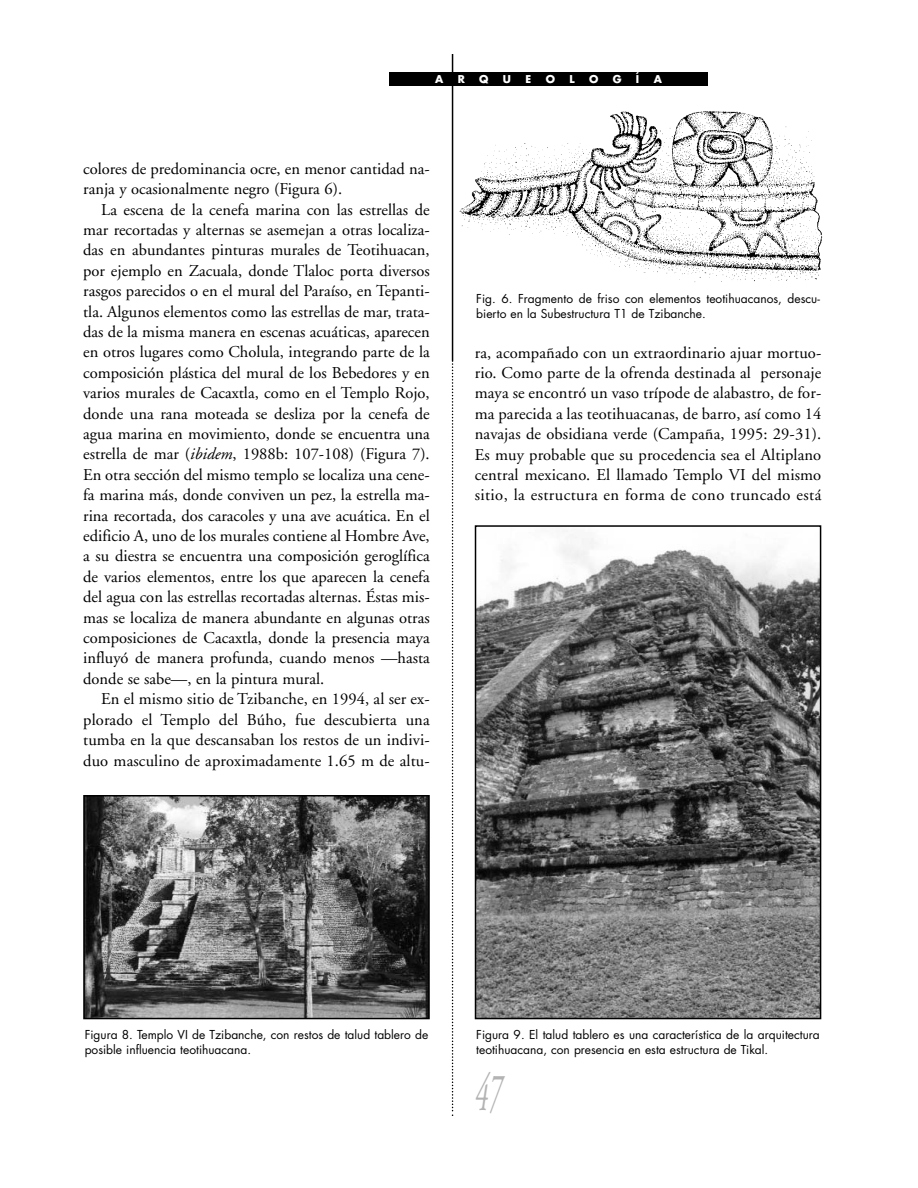
<style>
.page{position:relative;width:918px;height:1188px;background:#fff}
.page>*{position:absolute;margin:0;border:0;box-sizing:border-box;transform-origin:0 0}
.t1{font:italic 54px "Adobe Garamond";color:#b3b3b3;scale:.5 1}
.t2{font:16.5px/20.4px "Adobe Garamond";color:#000;text-align:justify}
.t3{font:12px/15px "Futura";color:#000}
.t4{font:700 10.5px "Futura";color:#fff}
.s1{font-style:italic}
</style>
<div class="page">
<hr style="left:452px;top:54px;width:1px;height:306px;background:#000">
<svg style="left:452px;top:360px;width:1px;height:756px"></svg>
<div style="left:389px;top:72px;width:319px;height:14px;background:#000"></div>
<img style="left:459px;top:111px;width:364px;height:171px">
<img style="left:86px;top:798px;width:341px;height:218px">
<div style="left:83px;top:795px;width:347px;height:224px;border:2px solid #000"></div>
<img style="left:478px;top:531px;width:340px;height:485px">
<div style="left:475px;top:525px;width:346px;height:494px;border:2px solid #000"></div>
<p class="t4" style="left:435px;top:74px;width:10px">A</p>
<p class="t4" style="left:458px;top:74px;width:9px">R</p>
<p class="t4" style="left:479px;top:74px;width:11px">Q</p>
<p class="t4" style="left:503px;top:74px;width:10px">U</p>
<p class="t4" style="left:526px;top:74px;width:7px">E</p>
<p class="t4" style="left:546px;top:74px;width:11px">O</p>
<p class="t4" style="left:569px;top:74px;width:7px">L</p>
<p class="t4" style="left:589px;top:74px;width:11px">O</p>
<p class="t4" style="left:613px;top:74px;width:10px">G</p>
<p class="t4" style="left:636px;top:74px;width:5px">Í</p>
<p class="t4" style="left:654px;top:74px;width:10px">A</p>
<p class="t2" style="left:83px;top:160px;width:348px">colores de predominancia ocre, en menor cantidad na&shy;ranja y ocasionalmente negro (Figura 6).</p>
<p class="t2" style="left:83px;top:201px;width:348px;text-indent:18px">La escena de la cenefa marina con las estrellas de mar recortadas y alternas se asemejan a otras localiza&shy;das en abundantes pinturas murales de Teotihuacan, por ejemplo en Zacuala, donde Tlaloc porta diversos rasgos parecidos o en el mural del Paraíso, en Tepanti&shy;tla. Algunos elementos como las estrellas de mar, trata&shy;das de la misma manera en escenas acuáticas, aparecen en otros lugares como Cholula, integrando parte de la composición plástica del mural de los Bebedores y en varios murales de Cacaxtla, como en el Templo Rojo, donde una rana moteada se desliza por la cenefa de agua marina en movimiento, donde se encuentra una estrella de mar (<span class="s1">ibidem</span>, 1988b: 107-108) (Figura 7).<br>En otra sección del mismo templo se localiza una cene&shy;fa marina más, donde conviven un pez, la estrella ma&shy;rina recortada, dos caracoles y una ave acuática. En el edificio A, uno de los murales contiene al Hombre Ave, a su diestra se encuentra una composición geroglífica de varios elementos, entre los que aparecen la cenefa del agua con las estrellas recortadas alternas. Éstas mis&shy;mas se localiza de manera abundante en algunas otras composiciones de Cacaxtla, donde la presencia maya influyó de manera profunda, cuando menos —hasta donde se sabe—, en la pintura mural.</p>
<p class="t2" style="left:83px;top:690px;width:348px;text-indent:18px">En el mismo sitio de Tzibanche, en 1994, al ser ex&shy;plorado el Templo del Búho, fue descubierta una tumba en la que descansaban los restos de un indivi&shy;duo masculino de aproximadamente 1.65 m de altu-</p>
<p class="t3" style="left:476px;top:292px;width:345px">Fig. 6. Fragmento de friso con elementos teotihuacanos, descu&shy;bierto en la Subestructura T1 de Tzibanche.</p>
<p class="t2" style="left:475px;top:344px;width:348px">ra, acompañado con un extraordinario ajuar mortuo&shy;rio. Como parte de la ofrenda destinada al personaje maya se encontró un vaso trípode de alabastro, de for&shy;ma parecida a las teotihuacanas, de barro, así como 14 navajas de obsidiana verde (Campaña, 1995: 29-31).<br>Es muy probable que su procedencia sea el Altiplano central mexicano. El llamado Templo VI del mismo sitio, la estructura en forma de cono truncado está</p>
<p class="t3" style="left:85px;top:1028px;width:345px">Figura 8. Templo VI de Tzibanche, con restos de talud tablero de posible influencia teotihuacana.</p>
<p class="t3" style="left:476px;top:1028px;width:345px">Figura 9. El talud tablero es una característica de la arquitectura teotihuacana, con presencia en esta estructura de Tikal.</p>
<h1 class="t1" style="left:475px;top:1071px;width:56px">47</h1>
</div>
